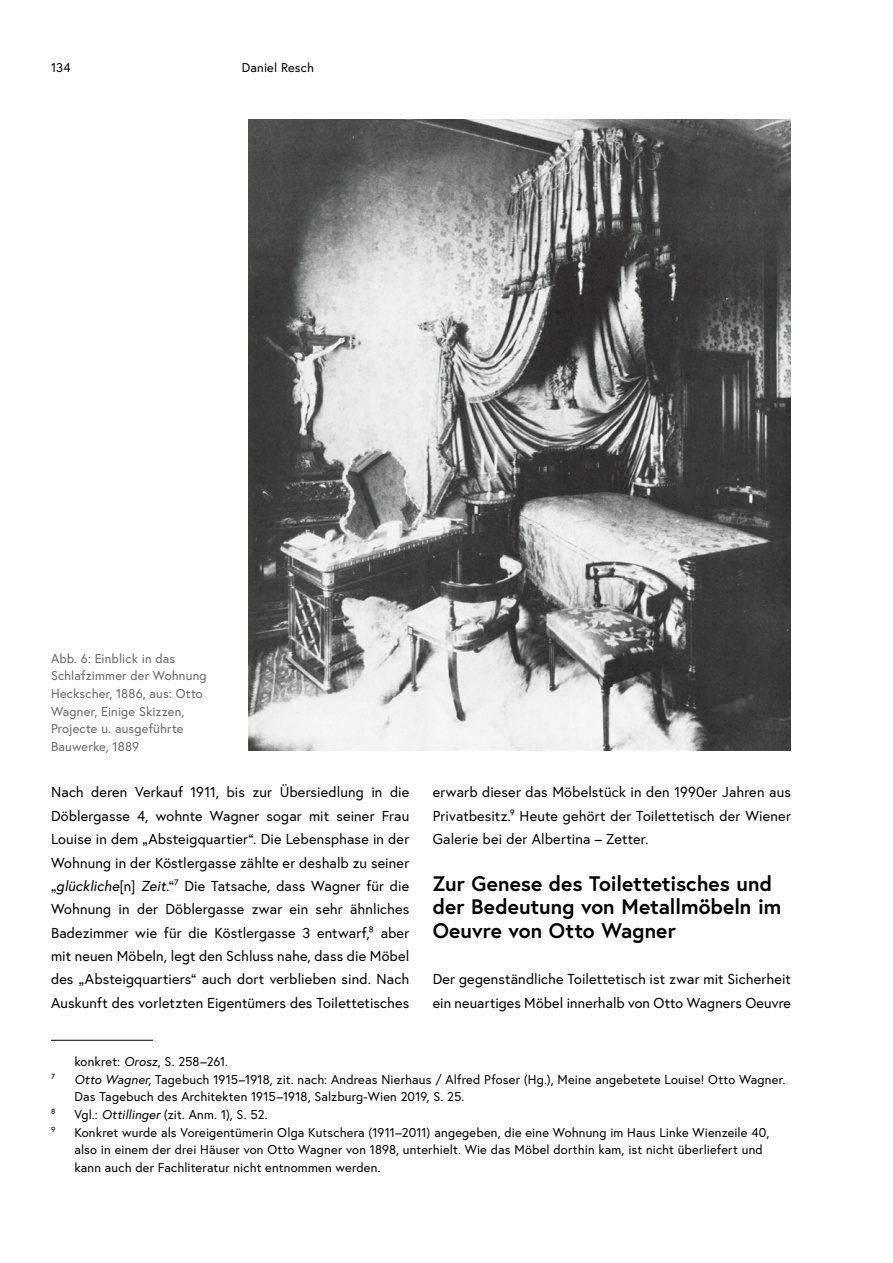
<style>
.page{position:relative;width:893px;height:1263px;background:#fff}
.page>*{position:absolute;margin:0;border:0;box-sizing:border-box;transform-origin:0 0}
.t1{font:700 21px/23.4px "Europa Austria";letter-spacing:.005em;color:#000}
.t2{font:14.4px/23.4px "Europa Austria";letter-spacing:.01em;color:#000;text-align:justify}
.t3{font:12.75px/17.5px "Europa Austria";letter-spacing:.015em;color:#000}
.t4{font:12.75px/17.5px "Europa Austria";letter-spacing:.015em;color:#68676c}
.s1{font-style:italic}
</style>
<div class="page">
<hr style="left:51px;top:1040px;width:102px;height:1px;background:#000">
<img style="left:248px;top:119px;width:543px;height:631px">
<p class="t3" style="left:51px;top:58px;width:18px">134</p>
<p class="t3" style="left:242px;top:58px;width:74px">Daniel Resch</p>
<p class="t4" style="left:51px;top:649px;width:157px">Abb. 6: Einblick in das<br>Schlafzimmer der Wohnung<br>Heckscher, 1886, aus: Otto<br>Wagner, Einige Skizzen,<br>Projecte u. ausgeführte<br>Bauwerke, 1889</p>
<p class="t2" style="left:51px;top:780px;width:360px">Nach deren Verkauf 1911, bis zur Übersiedlung in die Döblergasse 4, wohnte Wagner sogar mit seiner Frau Louise in dem „Absteigquartier“. Die Lebensphase in der Wohnung in der Köstlergasse zählte er deshalb zu seiner „<span class="s1">glückliche</span>[n] <span class="s1">Zeit</span>.“7 Die Tatsache, dass Wagner für die Wohnung in der Döblergasse zwar ein sehr ähnliches Badezimmer wie für die Köstlergasse 3 entwarf,8 aber mit neuen Möbeln, legt den Schluss nahe, dass die Möbel des „Absteigquartiers“ auch dort verblieben sind. Nach Auskunft des vorletzten Eigentümers des Toilettetisches</p>
<p class="t3" style="left:74px;top:1053px;width:155px">konkret: <span class="s1">Orosz</span>, S. 258–261.</p>
<p class="t2" style="left:433px;top:780px;width:360px">erwarb dieser das Möbelstück in den 1990er Jahren aus Privatbesitz.9 Heute gehört der Toilettetisch der Wiener Galerie bei der Albertina – Zetter.</p>
<h1 class="t1" style="left:433px;top:871px;width:350px">Zur Genese des Toilettetisches und der Bedeutung von Metallmöbeln im<br>Oeuvre von Otto Wagner</h1>
<p class="t2" style="left:433px;top:967px;width:360px">Der gegenständliche Toilettetisch ist zwar mit Sicherheit ein neuartiges Möbel innerhalb von Otto Wagners Oeuvre</p>
<p class="t3" style="left:51px;top:1070px;width:6px">7</p>
<p class="t3" style="left:74px;top:1070px;width:712px"><span class="s1">Otto Wagner</span>, Tagebuch 1915–1918, zit. nach: Andreas Nierhaus / Alfred Pfoser (Hg.), Meine angebetete Louise! Otto Wagner.<br>Das Tagebuch des Architekten 1915–1918, Salzburg-Wien 2019, S. 25.</p>
<p class="t3" style="left:51px;top:1105px;width:6px">8</p>
<p class="t3" style="left:74px;top:1105px;width:195px">Vgl.: <span class="s1">Ottillinger</span> (zit. Anm. 1), S. 52.</p>
<p class="t3" style="left:51px;top:1123px;width:6px">9</p>
<p class="t3" style="left:74px;top:1123px;width:696px">Konkret wurde als Voreigentümerin Olga Kutschera (1911–2011) angegeben, die eine Wohnung im Haus Linke Wienzeile 40, also in einem der drei Häuser von Otto Wagner von 1898, unterhielt. Wie das Möbel dorthin kam, ist nicht überliefert und kann auch der Fachliteratur nicht entnommen werden.</p>
</div>
